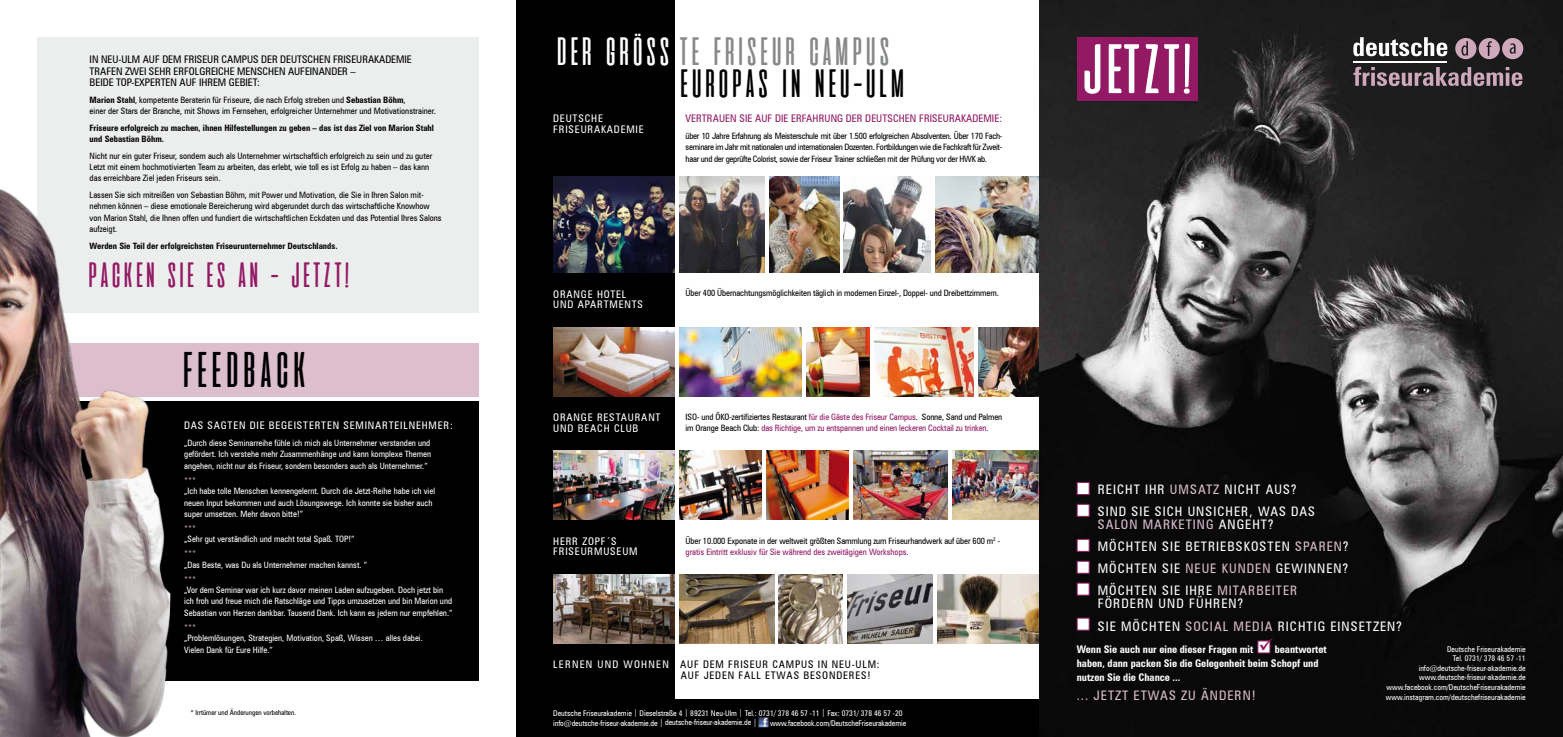
<style>
.page{position:relative;width:1563px;height:737px;background:#fff}
.page>*{position:absolute;margin:0;border:0;box-sizing:border-box;transform-origin:0 0}
.t1{font:49.88px "aliensandcows";letter-spacing:-.1em;color:#000}
.t2{font:39.38px/32.4px "aliensandcows";letter-spacing:-.1em;color:#000}
.t3{font:35px "aliensandcows";letter-spacing:-.1em;color:#931965}
.t4{font:condensed 13.12px/21.9px "Zurich BT";letter-spacing:.08em;color:#fff}
.t5{font:condensed 13.12px "Zurich BT";letter-spacing:.08em;color:#dcbecd}
.t6{font:condensed 10.5px/10.5px "Zurich BT";letter-spacing:.08em;color:#fff}
.t7{font:condensed 10.5px/11.4px "Zurich BT";color:#000}
.t8{font:700 condensed 10.5px/14px "Zurich BT";color:#fff}
.t9{font:condensed 10.5px/10.5px "Zurich BT";letter-spacing:.08em;color:#000}
.t10{font:condensed 10.5px "Zurich BT";letter-spacing:.01em;color:#931965}
.t11{font:condensed 8.75px/11.4px "Zurich BT";color:#000}
.t12{font:condensed 8.75px/11.4px "Zurich BT";color:#fff}
.t13{font:700 condensed 8.75px/11.4px "Zurich BT";color:#000}
.t14{font:condensed 8.75px/11.4px "Zurich BT";letter-spacing:-.01em;color:#931965}
.t15{font:condensed 7.88px/9.6px "Zurich BT";color:#fff;text-align:right}
.t16{font:300 7.88px "Zurich BT";color:#dcbecd}
.t17{font:condensed 7px "Zurich BT";color:#000}
.s1{font-weight:700}
.s2{color:#fff}
.s3{color:#87888a}
.s4{color:#000}
.s5{color:#931965}
.s6{color:#dcbecd}
</style>
<div class="page">
<div style="left:37px;top:37px;width:442px;height:276px;background:#eceded"></div>
<div style="left:37px;top:343px;width:442px;height:53px;background:#dcbecd"></div>
<div style="left:37px;top:401px;width:442px;height:279px;background:#000"></div>
<div style="left:516px;top:0;width:159px;height:737px;background:#000"></div>
<img style="left:680px;top:176px;width:84px;height:96px">
<img style="left:844px;top:176px;width:87px;height:96px">
<img style="left:936px;top:176px;width:103px;height:96px">
<img style="left:553px;top:176px;width:122px;height:96px">
<img style="left:769px;top:176px;width:70px;height:96px">
<img style="left:553px;top:327px;width:122px;height:69px">
<img style="left:680px;top:327px;width:121px;height:69px">
<img style="left:806px;top:327px;width:64px;height:69px">
<img style="left:875px;top:327px;width:98px;height:69px">
<img style="left:978px;top:327px;width:61px;height:69px">
<img style="left:553px;top:574px;width:122px;height:69px">
<img style="left:680px;top:574px;width:94px;height:69px">
<img style="left:779px;top:574px;width:63px;height:69px">
<img style="left:847px;top:574px;width:85px;height:69px">
<img style="left:937px;top:574px;width:102px;height:69px">
<img style="left:553px;top:451px;width:122px;height:69px">
<img style="left:680px;top:451px;width:81px;height:69px">
<img style="left:766px;top:451px;width:82px;height:69px">
<img style="left:853px;top:451px;width:94px;height:69px">
<img style="left:952px;top:451px;width:87px;height:69px">
<div style="left:516px;top:699px;width:594px;height:38px;background:#000"></div>
<svg style="left:759px;top:718px;width:9px;height:9px"></svg>
<img style="left:1039px;top:0;width:524px;height:737px">
<svg style="left:1353px;top:37px;width:94px;height:19px"></svg>
<svg style="left:1353px;top:67px;width:169px;height:19px"></svg>
<hr style="left:1353px;top:61px;width:94px;height:1px;background:#fff">
<svg style="left:1455px;top:38px;width:68px;height:21px"></svg>
<div style="left:1076px;top:482px;width:13px;height:13px;background:#fff;border:1px solid #931965"></div>
<div style="left:1076px;top:504px;width:13px;height:13px;background:#fff;border:1px solid #931965"></div>
<div style="left:1076px;top:539px;width:13px;height:13px;background:#fff;border:1px solid #931965"></div>
<div style="left:1076px;top:561px;width:13px;height:12px;background:#fff;border:1px solid #931965"></div>
<svg style="left:1076px;top:582px;width:13px;height:13px"></svg>
<svg style="left:1076px;top:617px;width:13px;height:13px"></svg>
<div style="left:1257px;top:640px;width:13px;height:13px;background:#fff;border:1px solid #931965"></div>
<div style="left:1077px;top:37px;width:120px;height:63px;background:#931965"></div>
<svg style="left:1084px;top:44px;width:105px;height:50px"></svg>
<img style="left:0;top:189px;width:182px;height:548px">
<svg style="left:1260px;top:638px;width:12px;height:13px"></svg>
<p class="t7" style="left:90px;top:54px;width:324px">IN NEU-ULM AUF DEM FRISEUR CAMPUS DER DEUTSCHEN FRISEURAKADEMIE<br>TRAFEN ZWEI SEHR ERFOLGREICHE MENSCHEN AUFEINANDER –<br>BEIDE TOP-EXPERTEN AUF IHREM GEBIET:</p>
<p class="t11" style="left:90px;top:94px;width:348px"><span class="s1">Marion Stahl</span>, kompetente Beraterin für Friseure, die nach Erfolg streben und <span class="s1">Sebastian Böhm</span>,<br>einer der Stars der Branche, mit Shows im Fernsehen, erfolgreicher Unternehmer und Motivationstrainer.</p>
<p class="t13" style="left:90px;top:122px;width:346px">Friseure erfolgreich zu machen, ihnen Hilfestellungen zu geben – das ist das Ziel von Marion Stahl und Sebastian Böhm.</p>
<p class="t11" style="left:90px;top:150px;width:344px">Nicht nur ein guter Friseur, sondern auch als Unternehmer wirtschaftlich erfolgreich zu sein und zu guter<br>Letzt mit einem hochmotivierten Team zu arbeiten, das erlebt, wie toll es ist Erfolg zu haben – das kann das erreichbare Ziel jeden Friseurs sein.</p>
<p class="t11" style="left:90px;top:189px;width:353px">Lassen Sie sich mitreißen von Sebastian Böhm, mit Power und Motivation, die Sie in Ihren Salon mit&shy;nehmen können – diese emotionale Bereicherung wird abgerundet durch das wirtschaftliche Knowhow von Marion Stahl, die Ihnen offen und fundiert die wirtschaftlichen Eckdaten und das Potential Ihres Salons aufzeigt.</p>
<p class="t13" style="left:90px;top:240px;width:249px">Werden Sie Teil der erfolgreichsten Friseurunternehmer Deutschlands.</p>
<h3 class="t3" style="left:85px;top:256px;width:269px">PACKEN SIE ES AN - JETZT!</h3>
<h1 class="t1" style="left:178px;top:343px;width:134px">FEEDBACK</h1>
<p class="t6" style="left:184px;top:420px;width:270px">DAS SAGTEN DIE BEGEISTERTEN SEMINARTEILNEHMER:</p>
<p class="t12" style="left:184px;top:437px;width:249px;text-align:justify">„Durch diese Seminarreihe fühle ich mich als Unternehmer verstanden und gefördert. Ich verstehe mehr Zusammenhänge und kann komplexe Themen angehen, nicht nur als Friseur, sondern besonders auch als Unternehmer.“</p>
<p class="t16" style="left:184px;top:475px;width:14px">***</p>
<p class="t12" style="left:184px;top:485px;width:252px">„Ich habe tolle Menschen kennengelernt. Durch die Jetzt-Reihe habe ich viel neuen Input bekommen und auch Lösungswege. Ich konnte sie bisher auch super umsetzen. Mehr davon bitte!“</p>
<p class="t16" style="left:184px;top:523px;width:14px">***</p>
<p class="t12" style="left:184px;top:533px;width:172px">„Sehr gut verständlich und macht total Spaß. TOP!“</p>
<p class="t16" style="left:184px;top:548px;width:14px">***</p>
<p class="t12" style="left:184px;top:559px;width:184px">„Das Beste, was Du als Unternehmer machen kannst. “</p>
<p class="t16" style="left:184px;top:574px;width:14px">***</p>
<p class="t12" style="left:184px;top:584px;width:270px">„Vor dem Seminar war ich kurz davor meinen Laden aufzugeben. Doch jetzt bin ich froh und freue mich die Ratschläge und Tipps umzusetzen und bin Marion und<br>Sebastian von Herzen dankbar. Tausend Dank. Ich kann es jedem nur empfehlen.“</p>
<p class="t16" style="left:184px;top:622px;width:14px">***</p>
<p class="t12" style="left:184px;top:632px;width:240px">„Problemlösungen, Strategien, Motivation, Spaß, Wissen … alles dabei.<br>Vielen Dank für Eure Hilfe.“</p>
<p class="t17" style="left:190px;top:708px;width:107px">* Irrtümer und Änderungen vorbehalten.</p>
<h2 class="t2" style="left:676px;top:35px;width:233px;text-indent:-123px"><span class="s2">DER GRÖSS</span> <span class="s3">TE FRISEUR CAMPUS<br></span>EUROPAS IN NEU-ULM</h2>
<p class="t10" style="left:685px;top:112px;width:318px">VERTRAUEN SIE AUF DIE ERFAHRUNG DER DEUTSCHEN FRISEURAKADEMIE:</p>
<p class="t11" style="left:685px;top:130px;width:318px;text-align:justify">über 10 Jahre Erfahrung als Meisterschule mit über 1.500 erfolgreichen Absolventen. Über 170 Fach&shy;seminare im Jahr mit nationalen und internationalen Dozenten. Fortbildungen wie die Fachkraft für Zweit&shy;haar und der geprüfte Colorist, sowie der Friseur Trainer schließen mit der Prüfung vor der HWK ab.</p>
<p class="t6" style="left:553px;top:113px;width:92px">DEUTSCHE<br>FRISEURAKADEMIE</p>
<p class="t6" style="left:553px;top:289px;width:75px">ORANGE HOTEL</p>
<p class="t11" style="left:685px;top:287px;width:315px">Über 400 Übernachtungsmöglichkeiten täglich in modernen Einzel-, Doppel- und Dreibettzimmern.</p>
<p class="t6" style="left:553px;top:299px;width:91px">UND APARTMENTS</p>
<p class="t6" style="left:553px;top:412px;width:109px">ORANGE RESTAURANT<br>UND BEACH CLUB</p>
<p class="t14" style="left:685px;top:411px;width:318px"><span class="s4">ISO- und ÖKO-zertifiziertes Restaurant</span> für die Gäste des Friseur Campus<span class="s4">. Sonne, Sand und Palmen im Orange Beach Club:</span> das Richtige, um zu entspannen und einen leckeren Cocktail zu trinken.</p>
<p class="t6" style="left:553px;top:536px;width:86px">HERR ZOPF´S<br>FRISEURMUSEUM</p>
<p class="t11" style="left:685px;top:534px;width:316px">Über 10.000 Exponate in der weltweit größten Sammlung zum Friseurhandwerk auf über 600 m<sup>2</sup> - <span class="s5">gratis Eintritt exklusiv für Sie während des zweitägigen Workshops.</span></p>
<p class="t9" style="left:681px;top:659px;width:200px;text-indent:-127px"><span class="s2">LERNEN UND WOHNEN</span> AUF DEM FRISEUR CAMPUS IN NEU-ULM:<br>AUF JEDEN FALL ETWAS BESONDERES!</p>
<p class="t15" style="left:553px;top:708px;width:351px;text-align:left">Deutsche Friseurakademie | Dieselstraße 4 | 89231 Neu-Ulm | Tel.: 0731/ 378 46 57 -11 | Fax: 0731/ 378 46 57 -20 info@deutsche-friseur-akademie.de | deutsche-friseur-akademie.de |</p>
<p class="t15" style="left:770px;top:718px;width:138px">www.facebook.com/DeutscheFriseurakademie</p>
<h3 class="t4" style="left:1097px;top:478px;width:219px">REICHT IHR <span class="s6">UMSATZ</span> NICHT AUS?<br>SIND SIE SICH UNSICHER, WAS DAS</h3>
<h3 class="t4" style="left:1097px;top:513px;width:252px"><span class="s6">SALON MARKETING</span> ANGEHT?<br>MÖCHTEN SIE BETRIEBSKOSTEN <span class="s6">SPAREN</span>?<br>MÖCHTEN SIE <span class="s6">NEUE KUNDEN</span> GEWINNEN?<br>MÖCHTEN SIE IHRE <span class="s6">MITARBEITER</span></h3>
<h3 class="t4" style="left:1097px;top:591px;width:305px;line-height:22.8px">FÖRDERN UND FÜHREN?<br>SIE MÖCHTEN <span class="s6">SOCIAL MEDIA</span> RICHTIG EINSETZEN?</h3>
<p class="t8" style="left:1076px;top:642px;width:178px">Wenn Sie auch nur eine dieser Fragen mit</p>
<p class="t8" style="left:1076px;top:642px;width:251px;text-indent:198px">beantwortet haben, dann packen Sie die Gelegenheit beim Schopf und nutzen Sie die Chance ...</p>
<h3 class="t5" style="left:1076px;top:687px;width:181px">... JETZT ETWAS ZU ÄNDERN!</h3>
<p class="t15" style="left:1418px;top:644px;width:109px">Deutsche Friseurakademie<br>Tel. 0731/ 378 46 57 -11 info@deutsche-friseur-akademie.de</p>
<p class="t15" style="left:1386px;top:671px;width:141px;line-height:10.5px">www.deutsche-friseur-akademie.de www.facebook.com/DeutscheFriseurakademie</p>
<p class="t15" style="left:1386px;top:692px;width:141px">www.instagram.com/deutschefriseurakademie</p>
</div>
